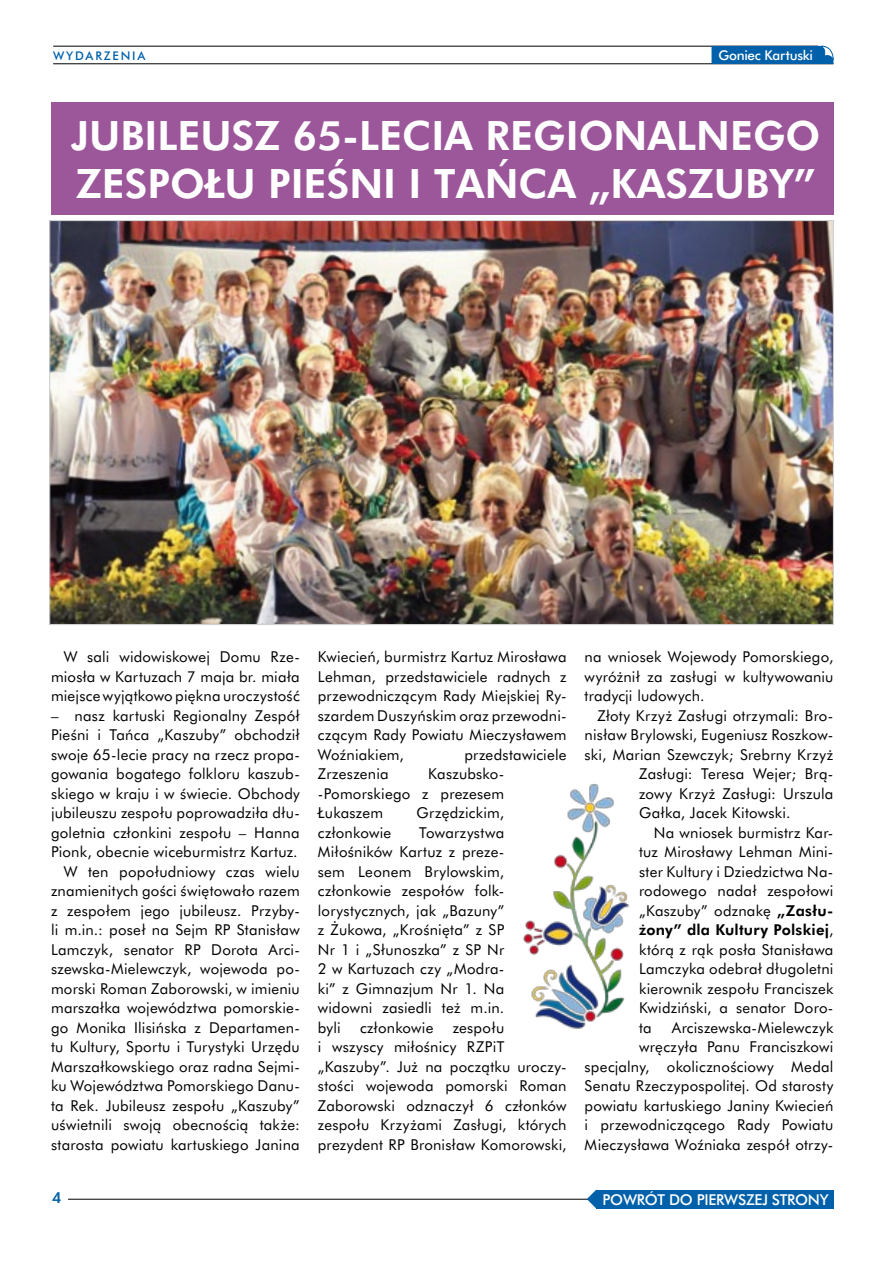
<style>
.page{position:relative;width:893px;height:1263px;background:#fff}
.page>*{position:absolute;margin:0;border:0;box-sizing:border-box;transform-origin:0 0}
.t1{font:800 40.5px/48.6px "Futurum Ibis EE";color:#fff}
.t2{font:15px/19.5px "Futurum Ibis EE";letter-spacing:.015em;color:#000;text-align:justify}
.t3{font:500 15px "Futurum Ibis EE";letter-spacing:-.02em;color:#fff}
.t4{font:800 15px "Futurum Ibis EE";color:#0060a9}
.t5{font:500 13.5px "Futurum Ibis EE";letter-spacing:-.02em;color:#fff}
.t6{font:500 12px "Futurum Ibis EE";letter-spacing:.15em;color:#0060a9}
.s1{font-weight:800}
</style>
<div class="page">
<div style="left:51px;top:102px;width:782px;height:113px;background:#9c579a"></div>
<img style="left:51px;top:222px;width:781px;height:401px">
<hr style="left:53px;top:46px;width:765px;height:1px;background:#000">
<hr style="left:53px;top:64px;width:780px;height:1px;background:#000">
<svg style="left:711px;top:46px;width:123px;height:18px"></svg>
<hr style="left:68px;top:1199px;width:530px;height:1px;background:#000">
<div style="left:596px;top:1189px;width:238px;height:19px;background:#0060a9"></div>
<img style="left:523px;top:783px;width:107px;height:246px">
<svg style="left:53px;top:47px;width:780px;height:17px"></svg>
<div style="left:587px;top:1191px;width:246px;height:17px;background:#0060a9"></div>
<p class="t6" style="left:53px;top:49px;width:94px">WYDARZENIA</p>
<p class="t5" style="left:718px;top:47px;width:96px">Goniec Kartuski</p>
<p class="t1" style="left:71px;top:111px;width:751px">JUBILEUSZ 65-LECIA REGIONALNEGO<br>ZESPOŁU PIEŚNI I TAŃCA „KASZUBY”</p>
<p class="t2" style="left:51px;top:647px;width:250px;text-indent:13px">W sali widowiskowej Domu Rze&shy;miosła w Kartuzach 7 maja br. miała miejsce wyjątkowo piękna uroczystość</p>
<p class="t2" style="left:51px;top:705px;width:250px">– nasz kartuski Regionalny Zespół Pieśni i Tańca „Kaszuby” obchodził swoje 65-lecie pracy na rzecz propa&shy;gowania bogatego folkloru kaszub&shy;skiego w kraju i w świecie. Obchody jubileuszu zespołu poprowadziła dłu&shy;goletnia członkini zespołu – Hanna Pionk, obecnie wiceburmistrz Kartuz.</p>
<p class="t2" style="left:51px;top:861px;width:250px;text-indent:13px">W ten popołudniowy czas wielu znamienitych gości świętowało razem z zespołem jego jubileusz. Przyby&shy;li m.in.: poseł na Sejm RP Stanisław Lamczyk, senator RP Dorota Arci&shy;szewska-Mielewczyk, wojewoda po&shy;morski Roman Zaborowski, w imieniu marszałka województwa pomorskie&shy;go Monika Ilisińska z Departamen&shy;tu Kultury, Sportu i Turystyki Urzędu Marszałkowskiego oraz radna Sejmi&shy;ku Województwa Pomorskiego Danu&shy;ta Rek. Jubileusz zespołu „Kaszuby” uświetnili swoją obecnością także: starosta powiatu kartuskiego Janina</p>
<p class="t2" style="left:318px;top:647px;width:250px">Kwiecień, burmistrz Kartuz Mirosława Lehman, przedstawiciele radnych z przewodniczącym Rady Miejskiej Ry&shy;szardem Duszyńskim oraz przewodni&shy;czącym Rady Powiatu Mieczysławem Woźniakiem,</p>
<p class="t2" style="left:464px;top:744px;width:104px">przedstawiciele</p>
<p class="t2" style="left:318px;top:764px;width:188px;text-indent:110px">Kaszubsko--Pomorskiego z prezesem Łukaszem</p>
<p class="t2" style="left:318px;top:764px;width:72px">Zrzeszenia</p>
<p class="t2" style="left:417px;top:803px;width:89px">Grzędzickim,</p>
<p class="t2" style="left:318px;top:822px;width:75px">członkowie</p>
<p class="t2" style="left:318px;top:822px;width:188px;text-indent:101px">Towarzystwa Miłośników Kartuz z preze&shy;sem Leonem Brylowskim, członkowie zespołów folk&shy;lorystycznych, jak „Bazuny” z Żukowa, „Krośnięta” z SP Nr 1 i „Słunoszka” z SP Nr 2 w Kartuzach czy „Modra&shy;ki” z Gimnazjum Nr 1. Na widowni zasiedli też m.in. byli</p>
<p class="t2" style="left:318px;top:1017px;width:250px;text-align:left;text-indent:135px">zespołu<br>i wszyscy miłośnicy RZPiT „Kaszuby”. Już na początku uroczy&shy;stości wojewoda pomorski Roman<br>Zaborowski odznaczył 6 członków zespołu Krzyżami Zasługi, których prezydent RP Bronisław Komorowski,</p>
<p class="t2" style="left:360px;top:1017px;width:75px">członkowie</p>
<p class="t2" style="left:585px;top:647px;width:250px">na wniosek Wojewody Pomorskiego, wyróżnił za zasługi w kultywowaniu tradycji ludowych.</p>
<p class="t2" style="left:597px;top:705px;width:238px">Złoty Krzyż Zasługi otrzymali: Bro-</p>
<p class="t2" style="left:585px;top:725px;width:250px">nisław Brylowski, Eugeniusz Roszkow-</p>
<p class="t2" style="left:585px;top:744px;width:250px">ski, Marian Szewczyk; Srebrny Krzyż</p>
<p class="t2" style="left:639px;top:764px;width:196px">Zasługi: Teresa Wejer; Brą-</p>
<p class="t2" style="left:639px;top:783px;width:196px">zowy Krzyż Zasługi: Urszula</p>
<p class="t2" style="left:639px;top:803px;width:153px">Gałka, Jacek Kitowski.</p>
<p class="t2" style="left:639px;top:822px;width:196px;text-indent:15px">Na wniosek burmistrz Kar&shy;tuz Mirosławy Lehman Mini&shy;ster Kultury i Dziedzictwa Na&shy;rodowego nadał zespołowi „Kaszuby” odznakę <span class="s1">„Zasłu&shy;żony” dla Kultury Polskiej</span>, którą z rąk posła Stanisława Lamczyka odebrał długoletni kierownik zespołu Franciszek Kwidziński, a senator Doro&shy;ta</p>
<p class="t2" style="left:585px;top:1017px;width:250px;text-align:right">Arciszewska-Mielewczyk<br>wręczyła Panu Franciszkowi specjalny, okolicznościowy Medal Senatu Rzeczypospolitej. Od starosty powiatu kartuskiego Janiny Kwiecień i przewodniczącego Rady Powiatu Mieczysława Woźniaka zespół otrzy-</p>
<p class="t4" style="left:52px;top:1189px;width:11px">4</p>
<p class="t3" style="left:603px;top:1190px;width:227px">POWRÓT DO PIERWSZEJ STRONY</p>
</div>
